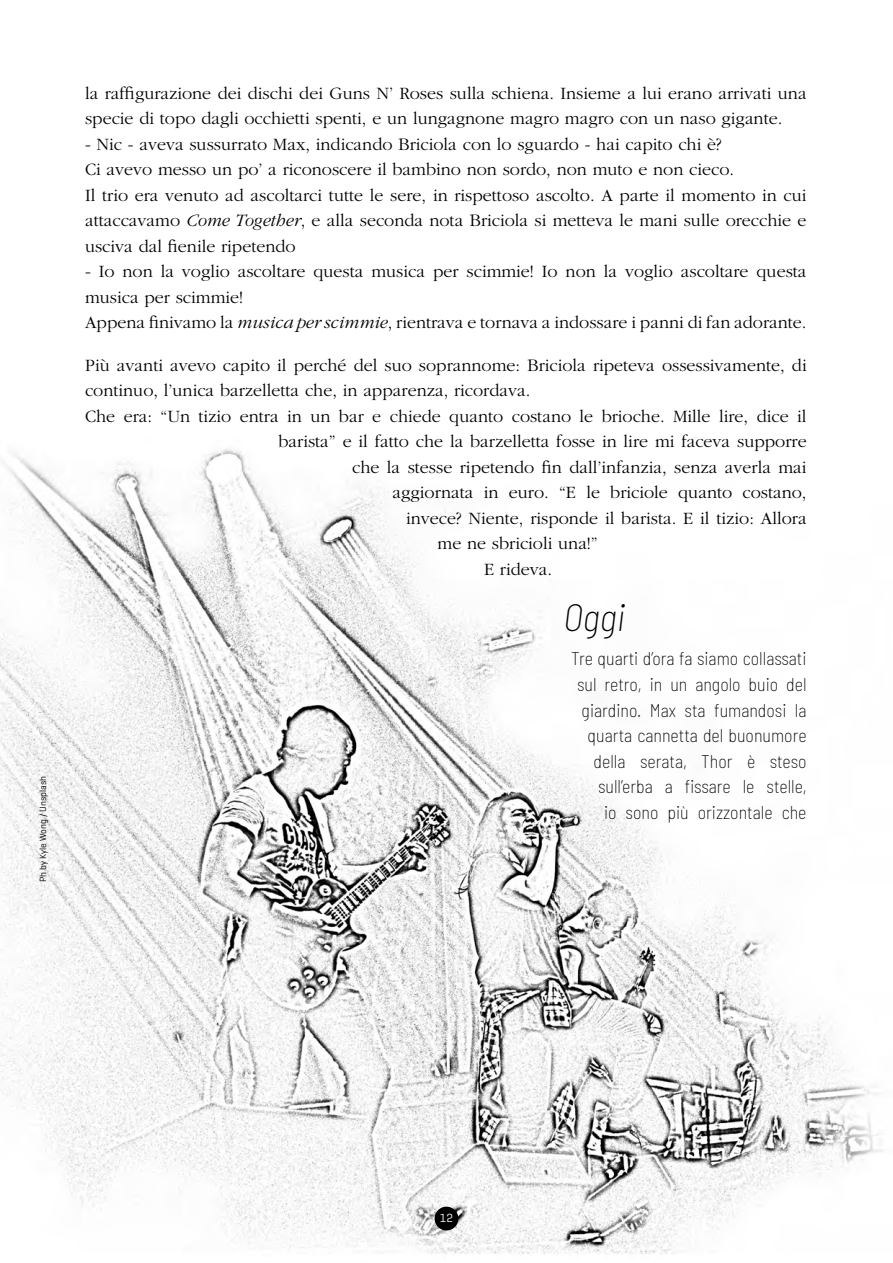
<style>
.page{position:relative;width:893px;height:1263px;background:#fff}
.page>*{position:absolute;margin:0;border:0;box-sizing:border-box;transform-origin:0 0}
.Normale{font:italic 200 semi-condensed 37.5px "Barlow";color:#000}
.Normale-2{font:300 18px/25.5px "Garamond";color:#000}
.Normale-3{font:200 semi-condensed 18px/25.5px "Barlow";color:#000;text-align:right}
.t1{font:12px "Geogrotesque";color:#fff}
.t2{font:9.3px "Geogrotesque";color:#000}
.s1{font-style:italic}
</style>
<div class="page">
<img style="left:0;top:449px;width:883px;height:805px">
<div style="left:435px;top:1206px;width:23px;height:24px;background:#000;border-radius:50%"></div>
<p class="t2" style="left:37px;top:882px;width:108px;rotate:-90deg">Ph by Kyle Wong / Unsplash</p>
<p class="Normale-2" style="left:85px;top:81px;width:723px">la raffigurazione dei dischi dei Guns N’ Roses sulla schiena. Insieme a lui erano arrivati una specie di topo dagli occhietti spenti, e un lungagnone magro magro con un naso gigante.</p>
<p class="Normale-2" style="left:85px;top:132px;width:638px">- Nic - aveva sussurrato Max, indicando Briciola con lo sguardo - hai capito chi è?</p>
<p class="Normale-2" style="left:85px;top:157px;width:651px">Ci avevo messo un po’ a riconoscere il bambino non sordo, non muto e non cieco.</p>
<p class="Normale-2" style="left:85px;top:183px;width:723px;text-align:justify">Il trio era venuto ad ascoltarci tutte le sere, in rispettoso ascolto. A parte il momento in cui attaccavamo <span class="s1">Come Together</span>, e alla seconda nota Briciola si metteva le mani sulle orecchie e usciva dal fienile ripetendo</p>
<p class="Normale-2" style="left:85px;top:259px;width:723px">- Io non la voglio ascoltare questa musica per scimmie! Io non la voglio ascoltare questa musica per scimmie!</p>
<p class="Normale-2" style="left:85px;top:310px;width:723px">Appena finivamo la <span class="s1">musica per scimmie</span>, rientrava e tornava a indossare i panni di fan adorante.</p>
<p class="Normale-2" style="left:85px;top:353px;width:723px">Più avanti avevo capito il perché del suo soprannome: Briciola ripeteva ossessivamente, di continuo, l’unica barzelletta che, in apparenza, ricordava.</p>
<p class="Normale-2" style="left:85px;top:404px;width:723px">Che era: “Un tizio entra in un bar e chiede quanto costano le brioche. Mille lire, dice il</p>
<p class="Normale-2" style="left:279px;top:429px;width:530px">barista” e il fatto che la barzelletta fosse in lire mi faceva supporre</p>
<p class="Normale-2" style="left:352px;top:455px;width:456px">che la stesse ripetendo fin dall’infanzia, senza averla mai</p>
<p class="Normale-2" style="left:393px;top:480px;width:415px">aggiornata in euro. “E le briciole quanto costano,</p>
<p class="Normale-2" style="left:406px;top:506px;width:402px">invece? Niente, risponde il barista. E il tizio: Allora</p>
<p class="Normale-2" style="left:438px;top:531px;width:162px">me ne sbricioli una!”</p>
<p class="Normale-2" style="left:484px;top:557px;width:70px">E rideva.</p>
<p class="Normale" style="left:564px;top:591px;width:63px">Oggi</p>
<p class="Normale-3" style="left:571px;top:645px;width:237px">Tre quarti d’ora fa siamo collassati sul retro, in un angolo buio del giardino. Max sta fumandosi la quarta cannetta del buonumore della serata, Thor è steso sull’erba a fissare le stelle,<br>io sono più orizzontale che</p>
<p class="t1" style="left:440px;top:1211px;width:15px">12</p>
</div>
